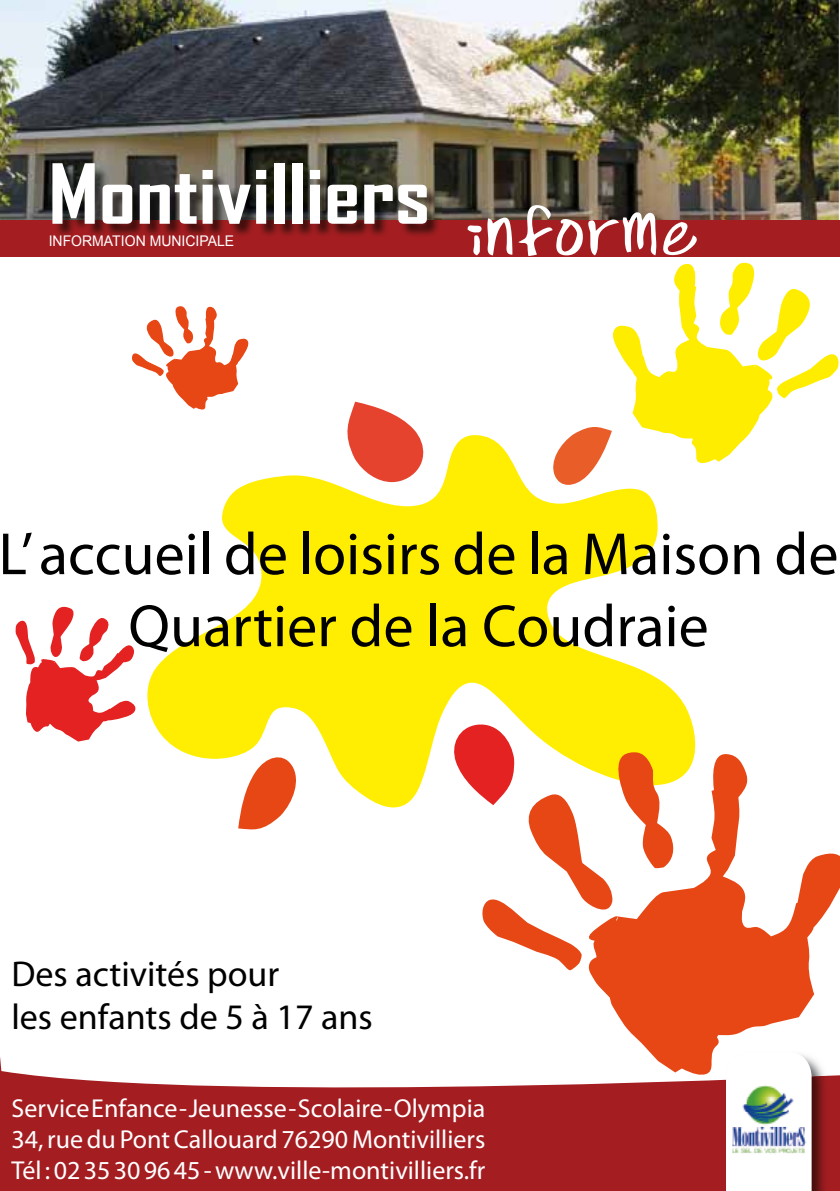
<style>
.page{position:relative;width:840px;height:1191px;background:#fff}
.page>*{position:absolute;margin:0;border:0;box-sizing:border-box;transform-origin:0 0}
.t1{font:700 79.2px "Agency FB";color:#fff;scale:1.15 1}
.t2{font:60px/72px "Myriad Pro";color:#000;text-align:center}
.t3{font:36px/43.2px "Myriad Pro";color:#000}
.t4{font:26px/31.2px "Myriad Pro";color:#fff;text-align:justify}
.t5{font:14.6px "Arial";color:#fff;scale:.95 1}
</style>
<div class="page">
<svg style="left:347px;top:402px;width:71px;height:33px"></svg>
<svg style="left:147px;top:435px;width:549px;height:372px;fill:#ffee01"></svg>
<svg style="left:238px;top:752px;width:63px;height:78px"></svg>
<svg style="left:450px;top:722px;width:65px;height:83px"></svg>
<svg style="left:548px;top:427px;width:63px;height:58px"></svg>
<img style="left:0;top:0;width:838px;height:220px">
<svg style="left:612px;top:263px;width:227px;height:201px"></svg>
<svg style="left:15px;top:606px;width:121px;height:135px"></svg>
<svg style="left:132px;top:306px;width:116px;height:104px"></svg>
<div style="left:0;top:220px;width:839px;height:37px;background:#a41d21"></div>
<img style="left:55px;top:166px;width:386px;height:69px">
<svg style="left:0;top:1057px;width:839px;height:134px;fill:#a41d21"></svg>
<svg style="left:480px;top:752px;width:359px;height:324px"></svg>
<img style="left:724px;top:1051px;width:104px;height:24px">
<img style="left:724px;top:1075px;width:104px;height:116px">
<svg style="left:725px;top:1052px;width:86px;height:139px"></svg>
<img style="left:728px;top:1082px;width:80px;height:75px">
<h1 class="t1" style="left:48px;top:145px;width:568px">Montivilliers <sub>informe</sub></h1>
<p class="t5" style="left:49px;top:231px;width:197px">INFORMATION MUNICIPALE</p>
<h2 class="t2" style="left:-1px;top:517px;width:840px">L’ accueil de loisirs de la Maison de<br>Quartier de la Coudraie</h2>
<h3 class="t3" style="left:11px;top:951px;width:363px">Des activités pour<br>les enfants de 5 à 17 ans</h3>
<p class="t4" style="left:11px;top:1092px;width:475px">Service Enfance - Jeunesse - Scolaire - Olympia 34, rue du Pont Callouard 76290 Montivilliers Tél : 02 35 30 96 45 - www.ville-montivilliers.fr</p>
</div>
